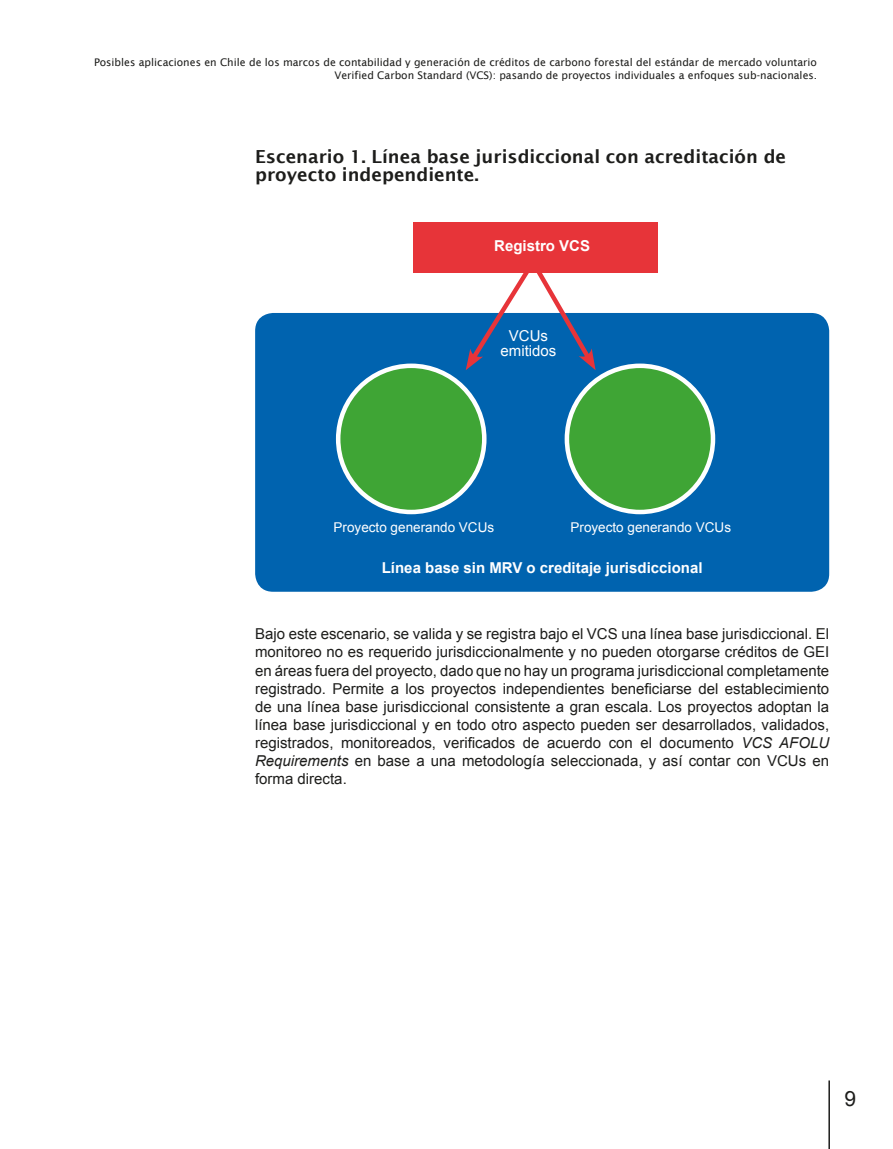
<style>
.page{position:relative;width:893px;height:1149px;background:#fff}
.page>*{position:absolute;margin:0;border:0;box-sizing:border-box;transform-origin:0 0}
.t1{font:21px "Arial";color:#1d1d1b}
.t2{font:600 18px/18px "Lucida Sans";color:#1d1d1b}
.t3{font:15px/18px "Arial";color:#1d1d1b;text-align:justify}
.t4{font:700 15px "Arial";color:#fff}
.t5{font:15px/15px "Arial";color:#fff;text-align:center}
.t6{font:13.5px "Arial";color:#fff}
.t7{font:10.5px/13.5px "Lucida Sans";color:#1d1d1b;text-align:right}
.s1{font-style:italic}
</style>
<div class="page">
<hr style="left:828px;top:1080px;width:2px;height:68px;background:#1d1d1b">
<div style="left:255px;top:313px;width:574px;height:278px;background:#0063af;border-radius:18px"></div>
<div style="left:414px;top:222px;width:244px;height:50px;background:#e73439"></div>
<div style="left:338px;top:366px;width:146px;height:146px;background:#3fa535;border-radius:50%"></div>
<div style="left:336px;top:363px;width:150px;height:151px;border:4px solid #fff;border-radius:50%"></div>
<div style="left:567px;top:366px;width:146px;height:146px;background:#3fa535;border-radius:50%"></div>
<div style="left:565px;top:363px;width:150px;height:151px;border:4px solid #fff;border-radius:50%"></div>
<svg style="left:466px;top:272px;width:130px;height:98px"></svg>
<p class="t7" style="left:94px;top:55px;width:725px">Posibles aplicaciones en Chile de los marcos de contabilidad y generación de créditos de carbono forestal del estándar de mercado voluntario<br>Verified Carbon Standard (VCS): pasando de proyectos individuales a enfoques sub-nacionales.</p>
<p class="t2" style="left:255px;top:147px;width:532px">Escenario 1. Línea base jurisdiccional con acreditación de proyecto independiente.</p>
<p class="t4" style="left:494px;top:235px;width:97px">Registro VCS</p>
<p class="t5" style="left:500px;top:328px;width:57px">VCUs emitidos</p>
<p class="t6" style="left:334px;top:518px;width:162px">Proyecto generando VCUs</p>
<p class="t6" style="left:570px;top:518px;width:162px">Proyecto generando VCUs</p>
<p class="t4" style="left:382px;top:557px;width:322px">Línea base sin MRV o creditaje jurisdiccional</p>
<p class="t3" style="left:255px;top:625px;width:576px">Bajo este escenario, se valida y se registra bajo el VCS una línea base jurisdiccional. El monitoreo no es requerido jurisdiccionalmente y no pueden otorgarse créditos de GEI en áreas fuera del proyecto, dado que no hay un programa jurisdiccional completamente registrado. Permite a los proyectos independientes beneficiarse del establecimiento de una línea base jurisdiccional consistente a gran escala. Los proyectos adoptan la línea base jurisdiccional y en todo otro aspecto pueden ser desarrollados, validados, registrados, monitoreados, verificados de acuerdo con el documento <span class="s1">VCS AFOLU Requirements</span> en base a una metodología seleccionada, y así contar con VCUs en forma directa.</p>
<h1 class="t1" style="left:844px;top:1084px;width:13px">9</h1>
</div>
